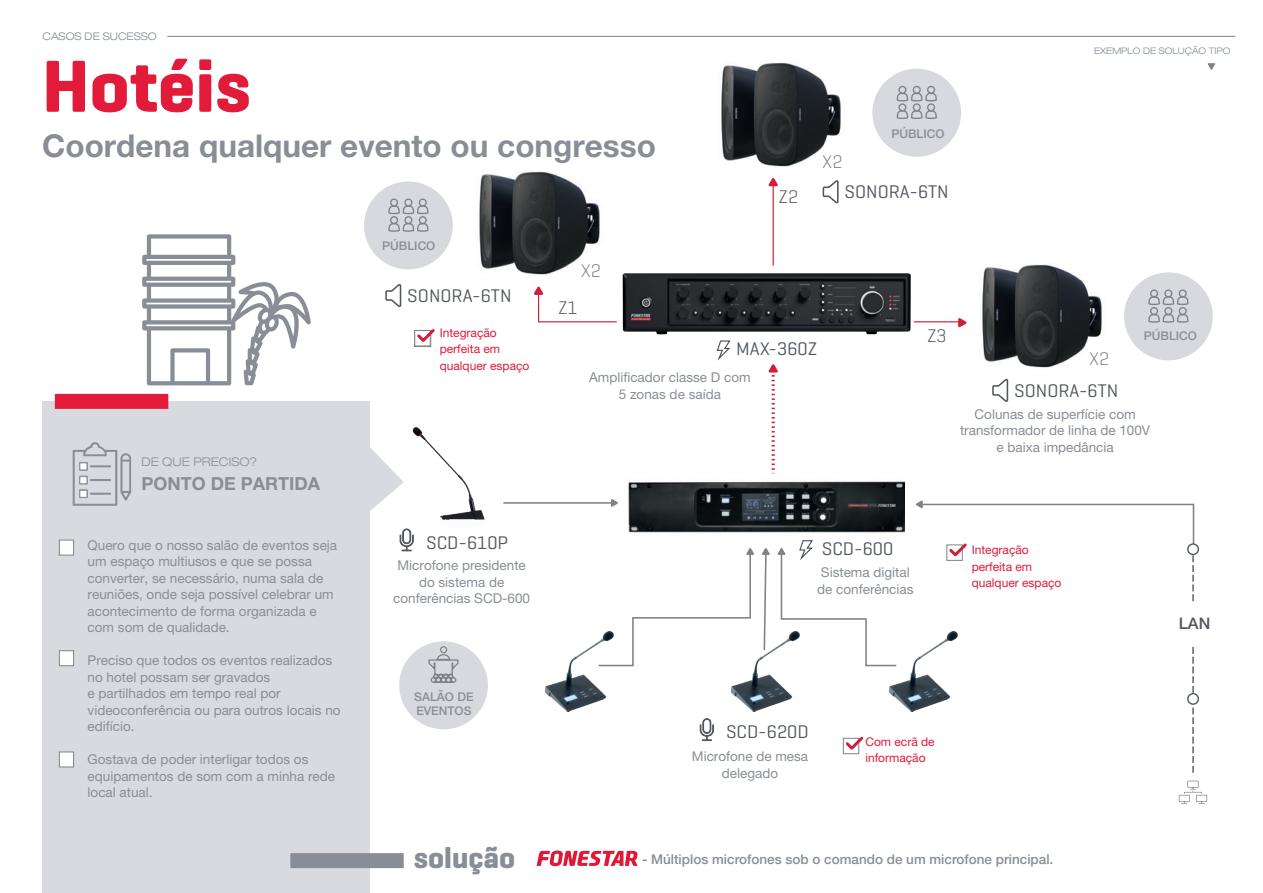
<style>
.page{position:relative;width:1263px;height:893px;background:#fff}
.page>*{position:absolute;margin:0;border:0;box-sizing:border-box;transform-origin:0 0}
.t1{font:700 75px "Geogrotesque";color:#e11b39}
.t2{font:700 31.5px "Helvetica Neue LT Pro";color:#898e96}
.t3{font:700 30px "Geogrotesque";color:#898e96}
.t4{font:500 20.7px "Geogrotesque";color:#898e96}
.t5{font:18.6px "Geogrotesque";color:#52575f}
.t6{font:300 18.6px "Geogrotesque";color:#52575f}
.t7{font:300 18.6px "Geogrotesque";color:#7e8387}
.t8{font:700 18px "Helvetica Neue LT Pro";color:#898e96}
.t9{font:500 15.9px "Helvetica Neue LT Pro";color:#52575f}
.t10{font:13.5px/16.5px "Helvetica Neue LT Pro";color:#898e96}
.t11{font:500 13.5px "Helvetica Neue LT Pro";color:#898e96}
.t12{font:12px/16.5px "Helvetica Neue LT Pro";color:#e11b39}
.t13{font:500 12px/13.5px "Helvetica Neue LT Pro";color:#898e96}
.t14{font:300 expanded 12px "Helvetica Neue LT Pro";color:#898e96}
.t15{font:300 expanded 10.5px "Helvetica Neue LT Pro";color:#7f8b96}
.t16{font:300 expanded 9px "Helvetica Neue LT Pro";color:#7f8b96}
</style>
<div class="page">
<svg style="left:1207px;top:63px;width:8px;height:7px"></svg>
<svg style="left:537px;top:850px;width:101px;height:16px"></svg>
<hr style="left:167px;top:36px;width:1068px;height:1px;background:#7f8487">
<img style="left:622px;top:214px;width:338px;height:121px">
<img style="left:479px;top:171px;width:121px;height:104px">
<img style="left:721px;top:63px;width:120px;height:104px">
<img style="left:982px;top:264px;width:120px;height:104px">
<svg style="left:1179px;top:781px;width:28px;height:23px"></svg>
<svg style="left:1187px;top:647px;width:12px;height:126px"></svg>
<div style="left:399px;top:641px;width:89px;height:88px;background:#d8d9de;border-radius:50%"></div>
<svg style="left:428px;top:646px;width:31px;height:37px"></svg>
<hr style="left:773px;top:182px;width:1px;height:83px;background:#d11e39">
<hr style="left:914px;top:321px;width:47px;height:1px;background:#d11e39">
<svg style="left:768px;top:178px;width:10px;height:9px"></svg>
<svg style="left:957px;top:317px;width:10px;height:10px"></svg>
<svg style="left:534px;top:286px;width:83px;height:37px"></svg>
<svg style="left:716px;top:340px;width:15px;height:21px"></svg>
<div style="left:872px;top:69px;width:89px;height:88px;background:#d8d9de;border-radius:50%"></div>
<svg style="left:896px;top:86px;width:41px;height:33px"></svg>
<div style="left:364px;top:181px;width:89px;height:88px;background:#d8d9de;border-radius:50%"></div>
<svg style="left:388px;top:199px;width:41px;height:33px"></svg>
<div style="left:1124px;top:272px;width:89px;height:88px;background:#d8d9de;border-radius:50%"></div>
<svg style="left:1148px;top:289px;width:41px;height:34px"></svg>
<svg style="left:992px;top:378px;width:17px;height:24px"></svg>
<img style="left:412px;top:427px;width:73px;height:93px">
<svg style="left:399px;top:528px;width:15px;height:24px"></svg>
<img style="left:545px;top:642px;width:62px;height:71px">
<img style="left:731px;top:647px;width:62px;height:66px">
<img style="left:889px;top:631px;width:69px;height:82px">
<svg style="left:699px;top:718px;width:15px;height:23px"></svg>
<hr style="left:503px;top:502px;width:111px;height:2px;background:#7e8387">
<svg style="left:610px;top:499px;width:8px;height:8px"></svg>
<svg style="left:776px;top:540px;width:122px;height:127px"></svg>
<svg style="left:761px;top:548px;width:9px;height:104px"></svg>
<svg style="left:597px;top:548px;width:158px;height:119px"></svg>
<img style="left:628px;top:473px;width:276px;height:60px">
<svg style="left:768px;top:364px;width:10px;height:109px"></svg>
<svg style="left:385px;top:284px;width:17px;height:24px"></svg>
<svg style="left:822px;top:180px;width:17px;height:24px"></svg>
<div style="left:414px;top:330px;width:17px;height:17px;border:1px solid #7e8387"></div>
<svg style="left:369px;top:446px;width:35px;height:66px"></svg>
<div style="left:42px;top:401px;width:327px;height:492px;background:#d8dadf"></div>
<div style="left:55px;top:394px;width:113px;height:15px;background:#e11b39"></div>
<div style="left:59px;top:540px;width:15px;height:15px;background:#fff;border:1px solid #7f8487"></div>
<div style="left:59px;top:650px;width:15px;height:16px;background:#fff;border:1px solid #7f8487"></div>
<div style="left:59px;top:752px;width:15px;height:15px;background:#fff;border:1px solid #7f8487"></div>
<div style="left:290px;top:853px;width:114px;height:15px;background:#898e96"></div>
<svg style="left:142px;top:234px;width:169px;height:151px"></svg>
<svg style="left:73px;top:442px;width:58px;height:64px"></svg>
<div style="left:80px;top:463px;width:7px;height:7px;background:#fff;border:1px solid #898e96"></div>
<div style="left:80px;top:476px;width:7px;height:8px;background:#fff;border:1px solid #898e96"></div>
<div style="left:80px;top:490px;width:7px;height:8px;background:#fff;border:1px solid #898e96"></div>
<svg style="left:915px;top:500px;width:284px;height:101px"></svg>
<svg style="left:843px;top:752px;width:16px;height:2px"></svg>
<svg style="left:843px;top:736px;width:21px;height:16px"></svg>
<svg style="left:415px;top:345px;width:15px;height:1px"></svg>
<svg style="left:414px;top:329px;width:21px;height:16px"></svg>
<p class="t15" style="left:43px;top:30px;width:116px">CASOS DE SUCESSO</p>
<h1 class="t1" style="left:42px;top:39px;width:210px">Hotéis</h1>
<h2 class="t2" style="left:42px;top:126px;width:615px">Coordena qualquer evento ou congresso</h2>
<h3 class="t6" style="left:779px;top:185px;width:21px">Z2</h3>
<h3 class="t7" style="left:822px;top:150px;width:22px">X2</h3>
<p class="t13" style="left:891px;top:127px;width:55px">PÚBLICO</p>
<h3 class="t5" style="left:844px;top:180px;width:106px">SONORA-6TN</h3>
<p class="t16" style="left:1094px;top:45px;width:138px">EXEMPLO DE SOLUÇÃO TIPO</p>
<p class="t14" style="left:141px;top:454px;width:118px">DE QUE PRECISO?</p>
<h3 class="t8" style="left:141px;top:472px;width:180px">PONTO DE PARTIDA</h3>
<p class="t13" style="left:382px;top:239px;width:55px">PÚBLICO</p>
<h3 class="t5" style="left:407px;top:284px;width:106px">SONORA-6TN</h3>
<p class="t12" style="left:440px;top:324px;width:91px">Integração perfeita em qualquer espaço</p>
<h3 class="t7" style="left:581px;top:259px;width:22px">X2</h3>
<h3 class="t6" style="left:558px;top:296px;width:21px">Z1</h3>
<h3 class="t5" style="left:736px;top:337px;width:82px">MAX-360Z</h3>
<p class="t10" style="left:589px;top:369px;width:163px;text-align:center">Amplificador classe D com<br>5 zonas de saída</p>
<h3 class="t6" style="left:927px;top:324px;width:21px">Z3</h3>
<h3 class="t7" style="left:1089px;top:347px;width:22px">X2</h3>
<h3 class="t5" style="left:1014px;top:379px;width:106px">SONORA-6TN</h3>
<p class="t13" style="left:1144px;top:329px;width:55px">PÚBLICO</p>
<p class="t10" style="left:960px;top:405px;width:192px;text-align:center">Colunas de superfície com transformador de linha de 100V e baixa impedância</p>
<p class="t10" style="left:88px;top:536px;width:251px">Quero que o nosso salão de eventos seja um espaço multiusos e que se possa converter, se necessário, numa sala de reuniões, onde seja possível celebrar um acontecimento de forma organizada e com som de qualidade.</p>
<p class="t10" style="left:88px;top:652px;width:255px">Preciso que todos os eventos realizados no hotel possam ser gravados<br>e partilhados em tempo real por videoconferência ou para outros locais no edifício.</p>
<p class="t10" style="left:88px;top:751px;width:249px">Gostava de poder interligar todos os equipamentos de som com a minha rede local atual.</p>
<h3 class="t5" style="left:426px;top:531px;width:83px">SCD-610P</h3>
<p class="t10" style="left:393px;top:557px;width:138px;text-align:center">Microfone presidente do sistema de conferências SCD-600</p>
<p class="t13" style="left:414px;top:690px;width:61px">SALÃO DE<br>EVENTOS</p>
<h3 class="t5" style="left:822px;top:537px;width:73px">SCD-600</h3>
<p class="t10" style="left:817px;top:564px;width:98px">Sistema digital de conferências</p>
<p class="t12" style="left:972px;top:542px;width:91px">Integração perfeita em qualquer espaço</p>
<h3 class="t5" style="left:726px;top:720px;width:84px">SCD-620D</h3>
<p class="t10" style="left:692px;top:748px;width:118px;text-align:center">Microfone de mesa delegado</p>
<h3 class="t4" style="left:772px;top:764px;width:13px">1</h3>
<p class="t12" style="left:865px;top:733px;width:71px">Com ecrã de informação</p>
<p class="t9" style="left:1179px;top:614px;width:33px">LAN</p>
<h3 class="t3" style="left:414px;top:839px;width:103px">solução</h3>
<p class="t11" style="left:642px;top:851px;width:413px">- Múltiplos microfones sob o comando de um microfone principal.</p>
</div>
